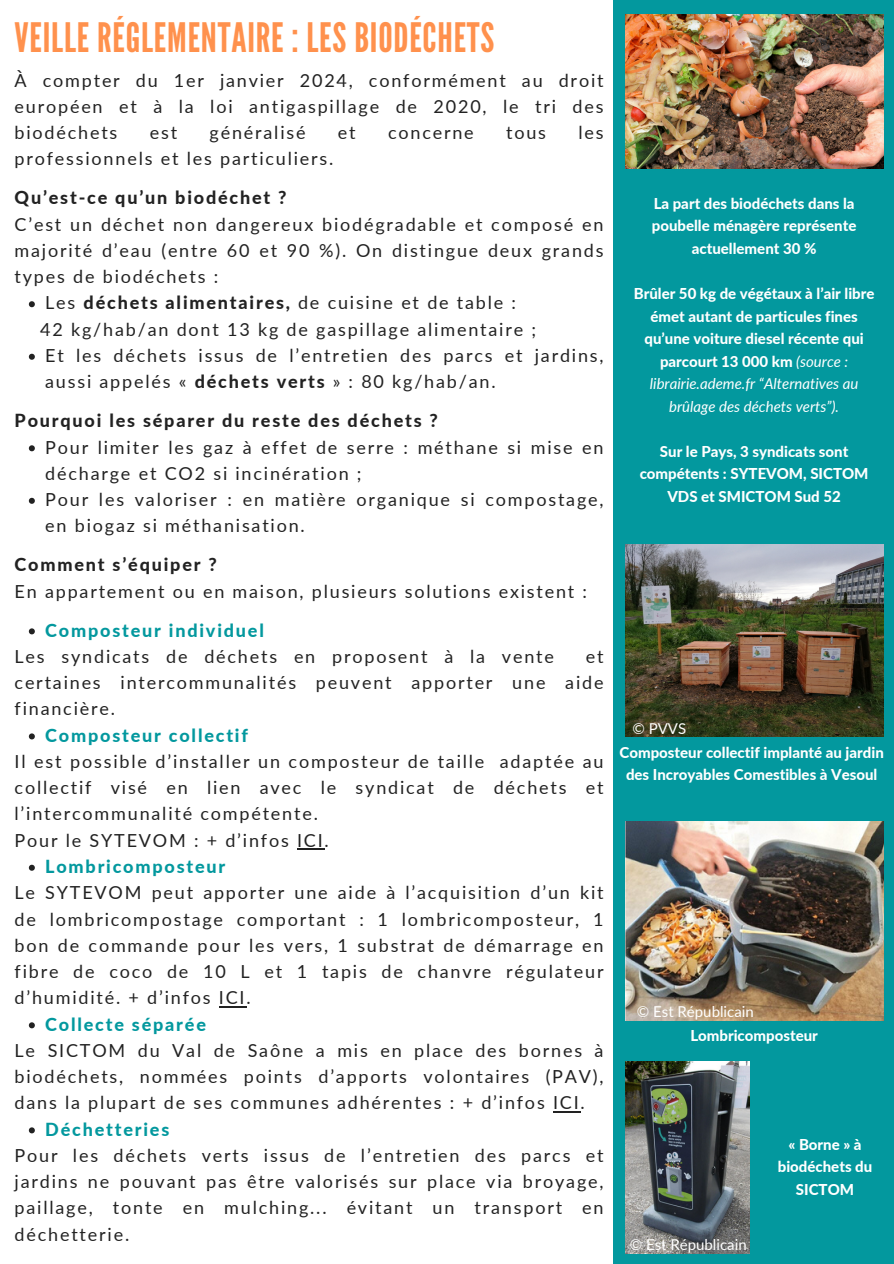
<style>
.page{position:relative;width:894px;height:1264px;background:#fff}
.page>*{position:absolute;margin:0;border:0;box-sizing:border-box;transform-origin:0 0}
.t1{font:40.5px "League Gothic";letter-spacing:.02em;color:#ff914d}
.t2{font:18px/26.2px "Lato";letter-spacing:.1em;color:#222}
.t3{font:800 18px "Lato";letter-spacing:.1em;color:#03989e}
.t4{font:800 18px "Lato";letter-spacing:.1em;color:#222}
.t5{font:800 15px/22.5px "Lato";color:#fff;text-align:center}
.t6{font:15px "Lato";color:#fff}
.s1{font-weight:800}
.s2{font-weight:400;font-style:italic}
</style>
<div class="page">
<div style="left:613px;top:0;width:280px;height:1263px;background:#03989e"></div>
<img style="left:625px;top:14px;width:258px;height:154px">
<img style="left:625px;top:544px;width:258px;height:192px">
<svg style="left:29px;top:301px;width:6px;height:6px"></svg>
<svg style="left:29px;top:354px;width:6px;height:6px"></svg>
<svg style="left:29px;top:445px;width:6px;height:6px"></svg>
<svg style="left:29px;top:498px;width:6px;height:6px"></svg>
<svg style="left:29px;top:628px;width:6px;height:6px"></svg>
<svg style="left:29px;top:733px;width:6px;height:6px"></svg>
<svg style="left:297px;top:848px;width:27px;height:1px"></svg>
<svg style="left:29px;top:864px;width:6px;height:6px"></svg>
<hr style="left:219px;top:1005px;width:27px;height:2px;background:#222">
<svg style="left:29px;top:1022px;width:6px;height:6px"></svg>
<hr style="left:553px;top:1110px;width:27px;height:2px;background:#222">
<svg style="left:29px;top:1127px;width:6px;height:6px"></svg>
<img style="left:625px;top:1061px;width:124px;height:192px">
<img style="left:625px;top:821px;width:258px;height:199px">
<h3 class="t1" style="left:15px;top:14px;width:481px">VEILLE RÉGLEMENTAIRE : LES BIODÉCHETS</h3>
<h5 class="t2" style="left:15px;top:66px;width:590px;text-align:justify">À compter du 1er janvier 2024, conformément au droit européen et à la loi antigaspillage de 2020, le tri des biodéchets</h5>
<h5 class="t2" style="left:150px;top:119px;width:29px">est</h5>
<h5 class="t2" style="left:209px;top:119px;width:97px">généralisé</h5>
<h5 class="t2" style="left:338px;top:119px;width:19px">et</h5>
<h5 class="t2" style="left:388px;top:119px;width:87px">concerne</h5>
<h5 class="t2" style="left:506px;top:119px;width:41px">tous</h5>
<h5 class="t2" style="left:578px;top:119px;width:27px">les</h5>
<h5 class="t2" style="left:15px;top:145px;width:320px">professionnels et les particuliers.</h5>
<p class="t2" style="left:15px;top:184px;width:590px"><span class="s1">Qu’est-ce qu’un biodéchet ?<br></span>C’est un déchet non dangereux biodégradable et composé en majorité d’eau (entre 60 et 90 %). On distingue deux grands types de biodéchets :</p>
<h5 class="t2" style="left:45px;top:289px;width:472px">Les <span class="s1">déchets alimentaires,</span> de cuisine et de table :</h5>
<p class="t2" style="left:40px;top:315px;width:497px">42 kg/hab/an dont 13 kg de gaspillage alimentaire ;</p>
<h4 class="t2" style="left:45px;top:342px;width:559px">Et les déchets issus de l’entretien des parcs et jardins, aussi appelés « <span class="s1">déchets verts</span> » : 80 kg/hab/an.</h4>
<h5 class="t4" style="left:15px;top:409px;width:425px">Pourquoi les séparer du reste des déchets ?</h5>
<p class="t2" style="left:45px;top:433px;width:559px">Pour limiter les gaz à effet de serre : méthane si mise en décharge et CO2 si incinération ;</p>
<p class="t2" style="left:45px;top:486px;width:559px">Pour les valoriser : en matière organique si compostage, en biogaz si méthanisation.</p>
<h5 class="t2" style="left:15px;top:551px;width:574px"><span class="s1">Comment s’équiper ?<br></span>En appartement ou en maison, plusieurs solutions existent :</h5>
<p class="t3" style="left:45px;top:619px;width:220px">Composteur individuel</p>
<p class="t2" style="left:15px;top:642px;width:540px">Les syndicats de déchets en proposent à la vente</p>
<p class="t2" style="left:15px;top:642px;width:590px;text-align:justify;text-indent:571px">et certaines intercommunalités peuvent apporter une aide financière.</p>
<h5 class="t3" style="left:45px;top:724px;width:204px">Composteur collectif</h5>
<h1 class="t2" style="left:15px;top:747px;width:590px">Il est possible d’installer un composteur de taille adaptée au collectif visé en lien avec le syndicat de déchets et l’intercommunalité compétente.<br>Pour le SYTEVOM : + d’infos ICI.</h1>
<h3 class="t3" style="left:45px;top:855px;width:182px">Lombricomposteur</h3>
<h3 class="t2" style="left:15px;top:879px;width:590px;text-align:justify">Le SYTEVOM peut apporter une aide à l’acquisition d’un kit de lombricompostage comportant : 1 lombricomposteur, 1 bon de commande pour les vers, 1 substrat de démarrage en fibre de coco de 10 L et 1 tapis de chanvre régulateur d’humidité. + d’infos ICI.</h3>
<p class="t3" style="left:45px;top:1012px;width:162px">Collecte séparée</p>
<h3 class="t2" style="left:15px;top:1036px;width:590px;text-align:justify">Le SICTOM du Val de Saône a mis en place des bornes à biodéchets, nommées points d’apports volontaires (PAV), dans la plupart de ses communes adhérentes : + d’infos ICI.</h3>
<p class="t3" style="left:45px;top:1117px;width:126px">Déchetteries</p>
<h2 class="t2" style="left:15px;top:1141px;width:590px;text-align:justify">Pour les déchets verts issus de l’entretien des parcs et jardins ne pouvant pas être valorisés sur place via broyage, paillage, tonte en mulching... évitant un transport en déchetterie.</h2>
<h3 class="t5" style="left:651px;top:192px;width:206px">La part des biodéchets dans la poubelle ménagère représente actuellement 30 %</h3>
<p class="t5" style="left:633px;top:282px;width:242px">Brûler 50 kg de végétaux à l’air libre émet autant de particules fines qu’une voiture diesel récente qui parcourt 13 000 km <span class="s2">(source : librairie.ademe.fr “Alternatives au brûlage des déchets verts”).</span></p>
<h3 class="t5" style="left:639px;top:440px;width:230px">Sur le Pays, 3 syndicats sont compétents : SYTEVOM, SICTOM<br>VDS et SMICTOM Sud 52</h3>
<p class="t6" style="left:632px;top:718px;width:55px">© PVVS</p>
<p class="t5" style="left:619px;top:740px;width:266px">Composteur collectif implanté au jardin des Incroyables Comestibles à Vesoul</p>
<h3 class="t6" style="left:636px;top:1002px;width:118px">© Est Républicain</h3>
<h3 class="t5" style="left:690px;top:1023px;width:129px">Lombricomposteur</h3>
<p class="t6" style="left:629px;top:1235px;width:118px">© Est Républicain</p>
<p class="t5" style="left:777px;top:1132px;width:96px">« Borne » à biodéchets du<br>SICTOM</p>
</div>
